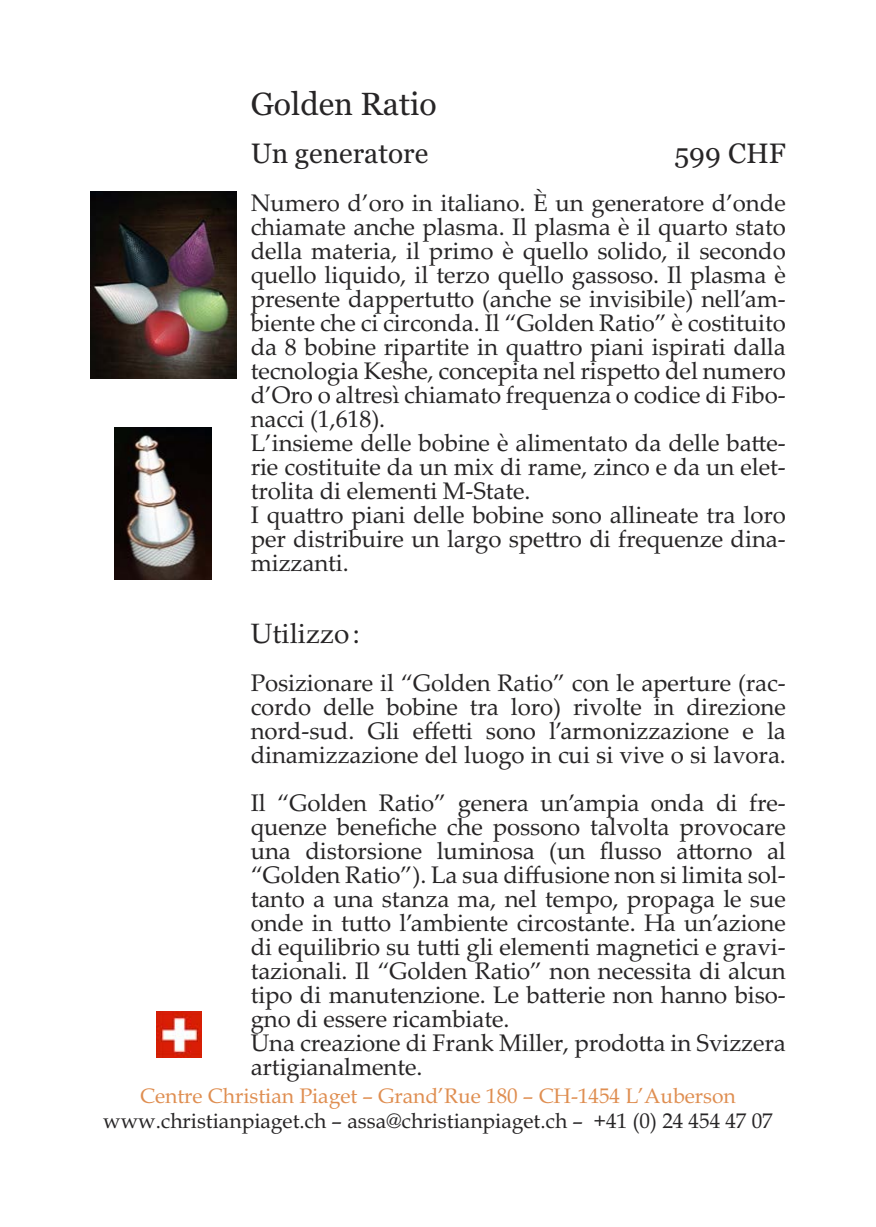
<style>
.page{position:relative;width:876px;height:1227px;background:#fff}
.page>*{position:absolute;margin:0;border:0;box-sizing:border-box;transform-origin:0 0}
.t1{font:32px "Georgia";color:#272526}
.t2{font:28px "Georgia";color:#272526}
.t3{font:28px "Palatino Linotype";color:#272526}
.t4{font:24px/24px "Palatino Linotype";letter-spacing:-.005em;color:#272526}
.t5{font:21px "Book Antiqua";color:#272526}
.t6{font:21px "Book Antiqua";color:#df8e51}
</style>
<div class="page">
<img style="left:90px;top:192px;width:146px;height:186px">
<img style="left:114px;top:427px;width:98px;height:153px">
<img style="left:156px;top:1012px;width:45px;height:45px">
<h1 class="t1" style="left:250px;top:91px;width:187px">Golden Ratio</h1>
<p class="t2" style="left:250px;top:142px;width:179px">Un generatore</p>
<p class="t2" style="left:674px;top:142px;width:113px">599 CHF</p>
<p class="t4" style="left:250px;top:194px;width:536px">Numero d’oro in italiano. È un generatore d’onde chiamate anche plasma. Il plasma è il quarto stato della materia, il primo è quello solido, il secondo quello liquido, il terzo quello gassoso. Il plasma è presente dappertutto (anche se invisibile) nell’am&shy;biente che ci circonda. Il “Golden Ratio” è costituito da 8 bobine ripartite in quattro piani ispirati dalla tecnologia Keshe, concepita nel rispetto del numero d’Oro o altresì chiamato frequenza o codice di Fibo&shy;nacci (1,618).<br>L’insieme delle bobine è alimentato da delle batte&shy;rie costituite da un mix di rame, zinco e da un elet&shy;trolita di elementi M-State.<br>I quattro piani delle bobine sono allineate tra loro per distribuire un largo spettro di frequenze dina&shy;mizzanti.</p>
<p class="t3" style="left:250px;top:623px;width:111px">Utilizzo :</p>
<p class="t4" style="left:250px;top:674px;width:536px;text-align:justify">Posizionare il “Golden Ratio” con le aperture (rac&shy;cordo delle bobine tra loro) rivolte in direzione nord-sud. Gli effetti sono l’armonizzazione e la dinamizzazione del luogo in cui si vive o si lavora.</p>
<p class="t4" style="left:250px;top:794px;width:536px">Il “Golden Ratio” genera un’ampia onda di fre&shy;quenze benefiche che possono talvolta provocare una distorsione luminosa (un flusso attorno al “Golden Ratio”). La sua diffusione non si limita sol&shy;tanto a una stanza ma, nel tempo, propaga le sue onde in tutto l’ambiente circostante. Ha un’azione di equilibrio su tutti gli elementi magnetici e gravi&shy;tazionali. Il “Golden Ratio” non necessita di alcun tipo di manutenzione. Le batterie non hanno biso&shy;gno di essere ricambiate.<br>Una creazione di Frank Miller, prodotta in Svizzera artigianalmente.</p>
<p class="t6" style="left:140px;top:1087px;width:596px">Centre Christian Piaget – Grand’Rue 180 – CH-1454 L’Auberson</p>
<p class="t5" style="left:103px;top:1113px;width:670px">www.christianpiaget.ch – assa@christianpiaget.ch – +41 (0) 24 454 47 07</p>
</div>
